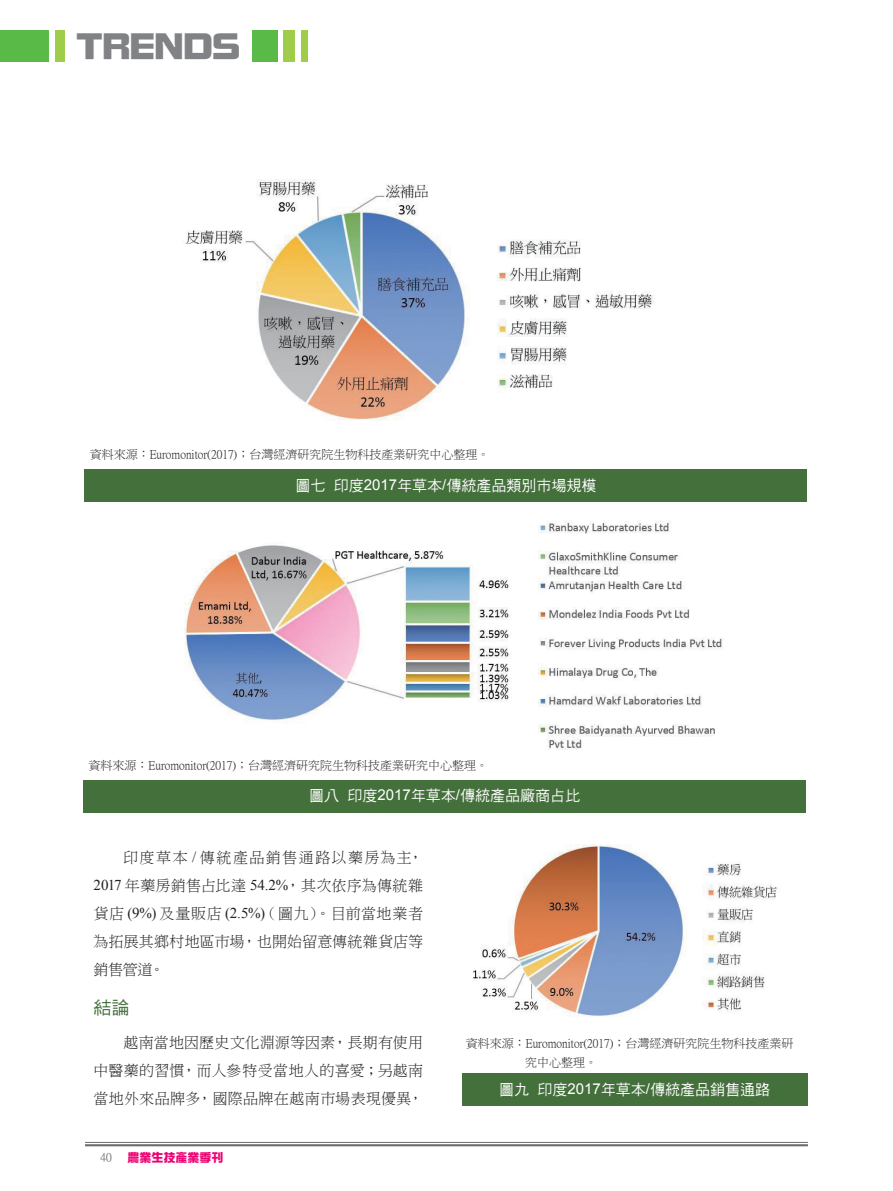
<style>
.page{position:relative;width:893px;height:1191px;background:#fff}
.page>*{position:absolute;margin:0;border:0;box-sizing:border-box;transform-origin:0 0}
.t1{font:36px "DF Zong Yi W9 WINP BF";color:#808285}
.t2{font:18px "DF Hei W5 WINP BF";color:#44703c}
.t3{font:15px/28px "DF Ming W3 WIN BF";letter-spacing:.02em;color:#231f20;text-align:justify}
.t4{font:15px "DF Hei W5 WINP BF";color:#fff}
.t5{font:12px/20px "P Ming Li U";color:#231f20}
.t6{font:12px "DF Zong Yi W9 WINP BF";color:#ed0373}
.t7{font:12px "P Ming Li U";color:#57585a}
.s1{font-family:"Arial"}
.s2{font-family:"Times New Roman"}
</style>
<div class="page">
<hr style="left:85px;top:1142px;width:723px;height:1px;background:#6c6d70">
<hr style="left:85px;top:1144px;width:723px;height:2px;background:#6c6d70">
<div style="left:252px;top:30px;width:26px;height:32px;background:#59ba47"></div>
<div style="left:284px;top:30px;width:11px;height:32px;background:#9fcd49"></div>
<div style="left:301px;top:30px;width:6px;height:32px;background:#9fcd49"></div>
<div style="left:55px;top:30px;width:9px;height:32px;background:#9fcd49"></div>
<div style="left:0;top:30px;width:48px;height:32px;background:#59ba47"></div>
<img style="left:185px;top:180px;width:470px;height:240px">
<div style="left:85px;top:469px;width:722px;height:33px;background:#44703c"></div>
<div style="left:84px;top:779px;width:722px;height:33px;background:#44703c"></div>
<img style="left:184px;top:521px;width:540px;height:228px">
<img style="left:473px;top:844px;width:304px;height:172px">
<div style="left:462px;top:1073px;width:346px;height:33px;background:#44703c"></div>
<h1 class="t1" style="left:77px;top:28px;width:165px">TRENDS</h1>
<p class="t5" style="left:90px;top:445px;width:401px">資料來源：Euromonitor(2017)；台灣經濟研究院生物科技產業研究中心整理。</p>
<p class="t4" style="left:295px;top:478px;width:302px">圖七印度<span class="s1">2017</span>年草本<span class="s1">/</span>傳統產品類別市場規模</p>
<p class="t5" style="left:88px;top:755px;width:401px">資料來源：Euromonitor(2017)；台灣經濟研究院生物科技產業研究中心整理。</p>
<p class="t4" style="left:309px;top:788px;width:272px">圖八印度<span class="s1">2017</span>年草本<span class="s1">/</span>傳統產品廠商占比</p>
<p class="t3" style="left:94px;top:843px;width:331px;text-indent:30px">印度草本 <span class="s2">/</span> 傳統產品銷售通路以藥房為主，<span class="s2">2017</span> 年藥房銷售占比達 <span class="s2">54.2%</span>，其次依序為傳統雜貨店 <span class="s2">(9%)</span> 及量販店 <span class="s2">(2.5%)</span>（圖九）。目前當地業者為拓展其鄉村地區市場，也開始留意傳統雜貨店等銷售管道。</p>
<p class="t2" style="left:94px;top:998px;width:37px">結論</p>
<p class="t3" style="left:94px;top:1028px;width:331px;text-indent:30px">越南當地因歷史文化淵源等因素，長期有使用中醫藥的習慣，而人參特受當地人的喜愛；另越南當地外來品牌多，國際品牌在越南市場表現優異，</p>
<p class="t7" style="left:100px;top:1151px;width:13px">40</p>
<p class="t6" style="left:128px;top:1151px;width:97px">農業生技產業季刊</p>
<p class="t5" style="left:525px;top:1033px;width:270px;text-indent:-60px">資料來源：Euromonitor(2017)；台灣經濟研究院生物科技產業研究中心整理。</p>
<p class="t4" style="left:499px;top:1081px;width:272px">圖九印度<span class="s1">2017</span>年草本<span class="s1">/</span>傳統產品銷售通路</p>
</div>
